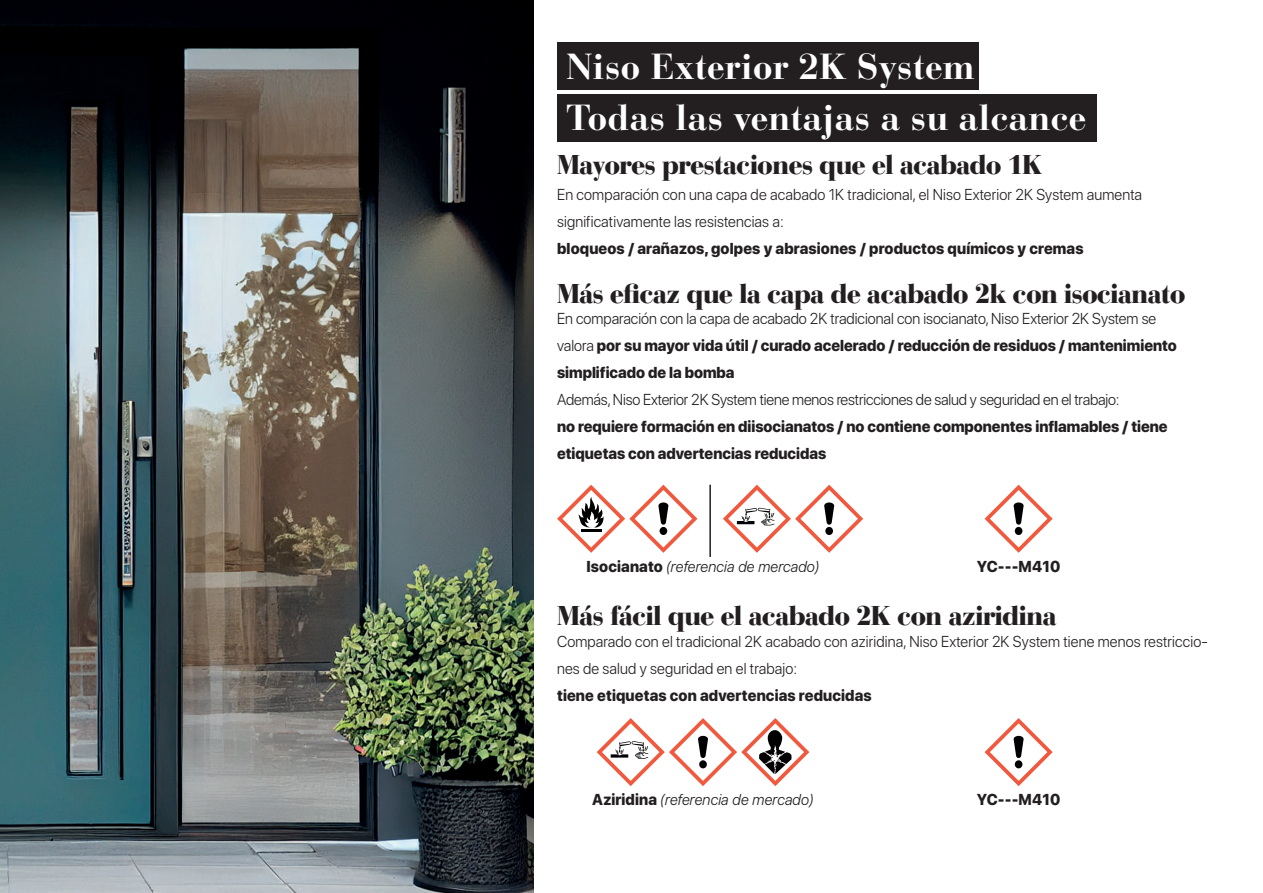
<style>
.page{position:relative;width:1263px;height:893px;background:#fff}
.page>*{position:absolute;margin:0;border:0;box-sizing:border-box;transform-origin:0 0}
.t1{font:700 36px/51.8px "Bauer Bodoni Std";color:#fff}
.t2{font:900 27px "Bauer Bodoni Std";letter-spacing:-.04em;color:#231f20;scale:.96 1}
.t3{font:800 15.75px/27px "SF Pro Display";color:#231f20;scale:.96 1}
.t4{font:300 15.75px/27px "SF Pro Display";letter-spacing:.01em;color:#231f20;scale:.96 1}
.t5{font:300 15.75px "SF Pro Display";letter-spacing:-.01em;color:#231f20;scale:.96 1}
.t6{font:italic 300 15.75px "SF Pro Display";letter-spacing:.01em;color:#231f20;scale:.96 1}
.s1{font-weight:300}
.s2{font-weight:800;font-style:normal}
</style>
<div class="page">
<img style="left:0;top:0;width:533px;height:893px">
<div style="left:557px;top:43px;width:421px;height:47px;background:#231f20"></div>
<div style="left:557px;top:94px;width:539px;height:48px;background:#231f20"></div>
<svg style="left:984px;top:718px;width:69px;height:68px"></svg>
<svg style="left:984px;top:485px;width:69px;height:68px"></svg>
<svg style="left:557px;top:485px;width:140px;height:68px"></svg>
<svg style="left:723px;top:485px;width:140px;height:68px"></svg>
<svg style="left:597px;top:718px;width:212px;height:68px"></svg>
<hr style="left:709px;top:485px;width:2px;height:72px;background:#231f20">
<h1 class="t1" style="left:567px;top:40px;width:521px">Niso Exterior 2K System<br>Todas las ventajas a su alcance</h1>
<h2 class="t2" style="left:557px;top:148px;width:507px">Mayores prestaciones que el acabado 1K</h2>
<p class="t4" style="left:557px;top:181px;width:611px">En comparación con una capa de acabado 1K tradicional, el Niso Exterior 2K System aumenta significativamente las resistencias a:</p>
<p class="t3" style="left:557px;top:235px;width:550px">bloqueos / arañazos, golpes y abrasiones / productos químicos y cremas</p>
<h2 class="t2" style="left:557px;top:277px;width:656px">Más eficaz que la capa de acabado 2k con isocianato</h2>
<p class="t3" style="left:557px;top:305px;width:647px"><span class="s1">En comparación con la capa de acabado 2K tradicional con isocianato, Niso Exterior 2K System se valora</span> por su mayor vida útil / curado acelerado / reducción de residuos / mantenimiento simplificado de la bomba</p>
<p class="t5" style="left:557px;top:390px;width:588px">Además, Niso Exterior 2K System tiene menos restricciones de salud y seguridad en el trabajo:</p>
<p class="t3" style="left:557px;top:413px;width:637px">no requiere formación en diisocianatos / no contiene componentes inflamables / tiene etiquetas con advertencias reducidas</p>
<p class="t6" style="left:586px;top:555px;width:244px"><span class="s2">Isocianato</span> (referencia de mercado)</p>
<p class="t3" style="left:977px;top:553px;width:88px">YC---M410</p>
<h2 class="t2" style="left:557px;top:599px;width:522px">Más fácil que el acabado 2K con aziridina</h2>
<p class="t4" style="left:557px;top:628px;width:679px">Comparado con el tradicional 2K acabado con aziridina, Niso Exterior 2K System tiene menos restriccio&shy;nes de salud y seguridad en el trabajo:</p>
<p class="t3" style="left:557px;top:682px;width:329px">tiene etiquetas con advertencias reducidas</p>
<p class="t6" style="left:592px;top:789px;width:232px"><span class="s2">Aziridina</span> (referencia de mercado)</p>
<p class="t3" style="left:977px;top:786px;width:88px">YC---M410</p>
</div>
